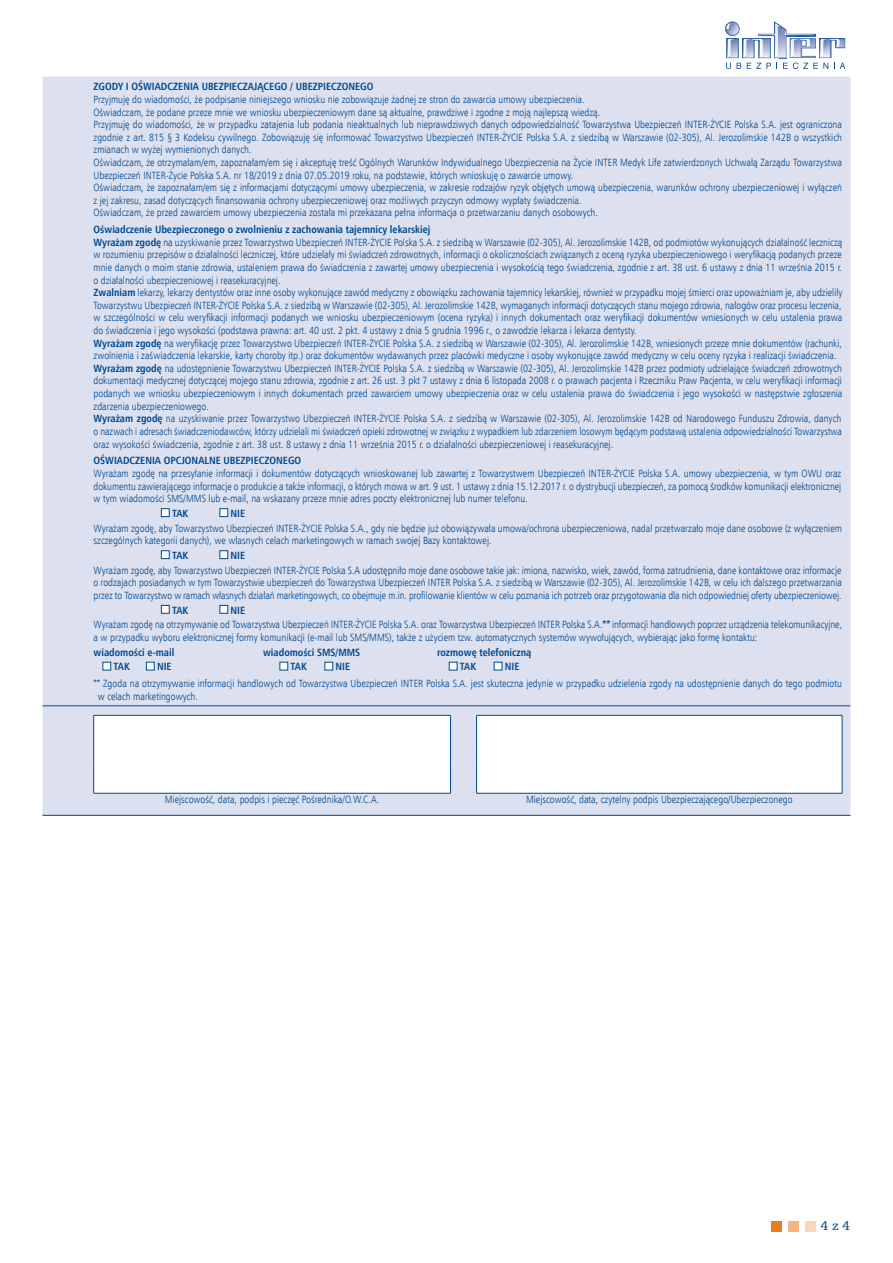
<style>
.page{position:relative;width:893px;height:1263px;background:#fff}
.page>*{position:absolute;margin:0;border:0;box-sizing:border-box;transform-origin:0 0}
.t1{font:13.5px "Humst Slab 712 EU";color:#014990}
.t2{font:10.5px/12.6px "Humnst 777 Lt Cn EU";color:#014990}
.t3{font:700 10.5px "Humnst 777 Cn EU";color:#014990}
.s1{font-family:"Humnst 777 Cn EU";font-weight:700}
</style>
<div class="page">
<div style="left:771px;top:1221px;width:11px;height:10px;background:#e87c1d"></div>
<div style="left:788px;top:1221px;width:11px;height:10px;background:#f3b681"></div>
<div style="left:805px;top:1221px;width:11px;height:10px;background:#f9d8ba"></div>
<svg style="left:725px;top:21px;width:120px;height:48px"></svg>
<img style="left:801px;top:39px;width:15px;height:16px">
<div style="left:43px;top:77px;width:807px;height:738px;background:#dde1ef"></div>
<hr style="left:43px;top:705px;width:42px;height:1px;background:#014990">
<hr style="left:85px;top:705px;width:765px;height:1px;background:#014990">
<hr style="left:85px;top:815px;width:765px;height:1px;background:#014990">
<hr style="left:43px;top:815px;width:42px;height:1px;background:#014990">
<div style="left:161px;top:508px;width:9px;height:9px;background:#fff;border:1px solid #014990"></div>
<div style="left:220px;top:508px;width:8px;height:9px;background:#fff;border:1px solid #014990"></div>
<div style="left:161px;top:550px;width:9px;height:9px;background:#fff;border:1px solid #014990"></div>
<div style="left:220px;top:550px;width:8px;height:9px;background:#fff;border:1px solid #014990"></div>
<div style="left:161px;top:605px;width:9px;height:9px;background:#fff;border:1px solid #014990"></div>
<div style="left:220px;top:605px;width:8px;height:9px;background:#fff;border:1px solid #014990"></div>
<div style="left:103px;top:662px;width:8px;height:8px;background:#fff"></div>
<div style="left:146px;top:662px;width:9px;height:8px;background:#fff;border:1px solid #014990"></div>
<div style="left:280px;top:662px;width:8px;height:8px;background:#fff"></div>
<div style="left:325px;top:662px;width:8px;height:8px;background:#fff"></div>
<div style="left:449px;top:662px;width:8px;height:8px;background:#fff"></div>
<div style="left:494px;top:662px;width:8px;height:8px;background:#fff"></div>
<svg style="left:94px;top:716px;width:748px;height:77px"></svg>
<hr style="left:94px;top:715px;width:357px;height:1px;background:#014990">
<hr style="left:93px;top:715px;width:1px;height:30px;background:#014990">
<svg style="left:93px;top:745px;width:1px;height:18px"></svg>
<hr style="left:93px;top:763px;width:1px;height:30px;background:#014990">
<hr style="left:94px;top:793px;width:357px;height:1px;background:#014990">
<hr style="left:842px;top:715px;width:1px;height:30px;background:#014990">
<svg style="left:842px;top:745px;width:1px;height:18px"></svg>
<hr style="left:842px;top:763px;width:1px;height:30px;background:#014990">
<hr style="left:476px;top:715px;width:366px;height:1px;background:#014990">
<svg style="left:450px;top:715px;width:27px;height:78px"></svg>
<hr style="left:476px;top:763px;width:1px;height:30px;background:#014990">
<hr style="left:476px;top:793px;width:366px;height:1px;background:#014990">
<p class="t3" style="left:94px;top:80px;width:281px">ZGODY I OŚWIADCZENIA UBEZPIECZAJĄCEGO / UBEZPIECZONEGO</p>
<p class="t2" style="left:94px;top:93px;width:750px">Przyjmuję do wiadomości, że podpisanie niniejszego wniosku nie zobowiązuje żadnej ze stron do zawarcia umowy ubezpieczenia.<br>Oświadczam, że podane przeze mnie we wniosku ubezpieczeniowym dane są aktualne, prawdziwe i zgodne z moją najlepszą wiedzą.<br>Przyjmuję do wiadomości, że w przypadku zatajenia lub podania nieaktualnych lub nieprawdziwych danych odpowiedzialność Towarzystwa Ubezpieczeń INTER-ŻYCIE Polska S.A. jest ograniczona zgodnie z art. 815 § 3 Kodeksu cywilnego. Zobowiązuję się informować Towarzystwo Ubezpieczeń INTER-ŻYCIE Polska S.A. z siedzibą w Warszawie (02-305), Al. Jerozolimskie 142B o wszystkich zmianach w wyżej wymienionych danych.<br>Oświadczam, że otrzymałam/em, zapoznałam/em się i akceptuję treść Ogólnych Warunków Indywidualnego Ubezpieczenia na Życie INTER Medyk Life zatwierdzonych Uchwałą Zarządu Towarzystwa Ubezpieczeń INTER-Życie Polska S.A. nr 18/2019 z dnia 07.05.2019 roku, na podstawie, których wnioskuję o zawarcie umowy.<br>Oświadczam, że zapoznałam/em się z informacjami dotyczącymi umowy ubezpieczenia, w zakresie rodzajów ryzyk objętych umową ubezpieczenia, warunków ochrony ubezpieczeniowej i wyłączeń z jej zakresu, zasad dotyczących finansowania ochrony ubezpieczeniowej oraz możliwych przyczyn odmowy wypłaty świadczenia.<br>Oświadczam, że przed zawarciem umowy ubezpieczenia została mi przekazana pełna informacja o przetwarzaniu danych osobowych.</p>
<p class="t3" style="left:94px;top:223px;width:338px">Oświadczenie Ubezpieczonego o zwolnieniu z zachowania tajemnicy lekarskiej</p>
<p class="t2" style="left:94px;top:236px;width:750px"><span class="s1">Wyrażam zgodę</span> na uzyskiwanie przez Towarzystwo Ubezpieczeń INTER-ŻYCIE Polska S.A. z siedzibą w Warszawie (02-305), Al. Jerozolimskie 142B, od podmiotów wykonujących działalność leczniczą w rozumieniu przepisów o działalności leczniczej, które udzielały mi świadczeń zdrowotnych, informacji o okolicznościach związanych z oceną ryzyka ubezpieczeniowego i weryfikacją podanych przeze mnie danych o moim stanie zdrowia, ustaleniem prawa do świadczenia z zawartej umowy ubezpieczenia i wysokością tego świadczenia, zgodnie z art. 38 ust. 6 ustawy z dnia 11 września 2015 r. o działalności ubezpieczeniowej i reasekuracyjnej.<br><span class="s1">Zwalniam</span> lekarzy, lekarzy dentystów oraz inne osoby wykonujące zawód medyczny z obowiązku zachowania tajemnicy lekarskiej, również w przypadku mojej śmierci oraz upoważniam je, aby udzieliły Towarzystwu Ubezpieczeń INTER-ŻYCIE Polska S.A. z siedzibą w Warszawie (02-305), Al. Jerozolimskie 142B, wymaganych informacji dotyczących stanu mojego zdrowia, nałogów oraz procesu leczenia, w szczególności w celu weryfikacji informacji podanych we wniosku ubezpieczeniowym (ocena ryzyka) i innych dokumentach oraz weryfikacji dokumentów wniesionych w celu ustalenia prawa do świadczenia i jego wysokości (podstawa prawna: art. 40 ust. 2 pkt. 4 ustawy z dnia 5 grudnia 1996 r., o zawodzie lekarza i lekarza dentysty.<br><span class="s1">Wyrażam zgodę</span> na weryfikację przez Towarzystwo Ubezpieczeń INTER-ŻYCIE Polska S.A. z siedzibą w Warszawie (02-305), Al. Jerozolimskie 142B, wniesionych przeze mnie dokumentów (rachunki, zwolnienia i zaświadczenia lekarskie, karty choroby itp.) oraz dokumentów wydawanych przez placówki medyczne i osoby wykonujące zawód medyczny w celu oceny ryzyka i realizacji świadczenia.<br><span class="s1">Wyrażam zgodę</span> na udostępnienie Towarzystwu Ubezpieczeń INTER-ŻYCIE Polska S.A. z siedzibą w Warszawie (02-305), Al. Jerozolimskie 142B przez podmioty udzielające świadczeń zdrowotnych dokumentacji medycznej dotyczącej mojego stanu zdrowia, zgodnie z art. 26 ust. 3 pkt 7 ustawy z dnia 6 listopada 2008 r. o prawach pacjenta i Rzeczniku Praw Pacjenta, w celu weryfikacji informacji podanych we wniosku ubezpieczeniowym i innych dokumentach przed zawarciem umowy ubezpieczenia oraz w celu ustalenia prawa do świadczenia i jego wysokości w następstwie zgłoszenia zdarzenia ubezpieczeniowego.<br><span class="s1">Wyrażam zgodę</span> na uzyskiwanie przez Towarzystwo Ubezpieczeń INTER-ŻYCIE Polska S.A. z siedzibą w Warszawie (02-305), Al. Jerozolimskie 142B od Narodowego Funduszu Zdrowia, danych o nazwach i adresach świadczeniodawców, którzy udzielali mi świadczeń opieki zdrowotnej w związku z wypadkiem lub zdarzeniem losowym będącym podstawą ustalenia odpowiedzialności Towarzystwa oraz wysokości świadczenia, zgodnie z art. 38 ust. 8 ustawy z dnia 11 września 2015 r. o działalności ubezpieczeniowej i reasekuracyjnej.</p>
<p class="t3" style="left:94px;top:454px;width:209px">OŚWIADCZENIA OPCJONALNE UBEZPIECZONEGO</p>
<p class="t2" style="left:94px;top:467px;width:749px;text-align:justify">Wyrażam zgodę na przesyłanie informacji i dokumentów dotyczących wnioskowanej lub zawartej z Towarzystwem Ubezpieczeń INTER-ŻYCIE Polska S.A. umowy ubezpieczenia, w tym OWU oraz dokumentu zawierającego informacje o produkcie a także informacji, o których mowa w art. 9 ust. 1 ustawy z dnia 15.12.2017 r. o dystrybucji ubezpieczeń, za pomocą środków komunikacji elektronicznej w tym wiadomości SMS/MMS lub e-mail, na wskazany przeze mnie adres poczty elektronicznej lub numer telefonu.</p>
<p class="t3" style="left:172px;top:507px;width:18px">TAK</p>
<p class="t3" style="left:231px;top:507px;width:16px">NIE</p>
<p class="t2" style="left:94px;top:522px;width:750px">Wyrażam zgodę, aby Towarzystwo Ubezpieczeń INTER-ŻYCIE Polska S.A., gdy nie będzie już obowiązywała umowa/ochrona ubezpieczeniowa, nadal przetwarzało moje dane osobowe (z wyłączeniem szczególnych kategorii danych), we własnych celach marketingowych w ramach swojej Bazy kontaktowej.</p>
<p class="t3" style="left:172px;top:549px;width:18px">TAK</p>
<p class="t3" style="left:231px;top:549px;width:16px">NIE</p>
<p class="t2" style="left:94px;top:564px;width:750px;text-align:justify">Wyrażam zgodę, aby Towarzystwo Ubezpieczeń INTER-ŻYCIE Polska S.A udostępniło moje dane osobowe takie jak: imiona, nazwisko, wiek, zawód, forma zatrudnienia, dane kontaktowe oraz informacje o rodzajach posiadanych w tym Towarzystwie ubezpieczeń do Towarzystwa Ubezpieczeń INTER Polska S.A. z siedzibą w Warszawie (02-305), Al. Jerozolimskie 142B, w celu ich dalszego przetwarzania przez to Towarzystwo w ramach własnych działań marketingowych, co obejmuje m.in. profilowanie klientów w celu poznania ich potrzeb oraz przygotowania dla nich odpowiedniej oferty ubezpieczeniowej.</p>
<p class="t3" style="left:172px;top:603px;width:18px">TAK</p>
<p class="t3" style="left:231px;top:603px;width:16px">NIE</p>
<p class="t2" style="left:94px;top:618px;width:750px">Wyrażam zgodę na otrzymywanie od Towarzystwa Ubezpieczeń INTER-ŻYCIE Polska S.A. oraz Towarzystwa Ubezpieczeń INTER Polska S.A.<span class="s1">**</span> informacji handlowych poprzez urządzenia telekomunikacyjne, a w przypadku wyboru elektronicznej formy komunikacji (e-mail lub SMS/MMS), także z użyciem tzw. automatycznych systemów wywołujących, wybierając jako formę kontaktu:</p>
<p class="t3" style="left:94px;top:645px;width:82px">wiadomości e-mail</p>
<p class="t3" style="left:263px;top:645px;width:99px">wiadomości SMS/MMS</p>
<p class="t3" style="left:437px;top:645px;width:96px">rozmowę telefoniczną</p>
<p class="t3" style="left:114px;top:660px;width:18px">TAK</p>
<p class="t3" style="left:157px;top:660px;width:16px">NIE</p>
<p class="t3" style="left:291px;top:660px;width:18px">TAK</p>
<p class="t3" style="left:336px;top:660px;width:16px">NIE</p>
<p class="t3" style="left:460px;top:660px;width:18px">TAK</p>
<p class="t3" style="left:505px;top:660px;width:16px">NIE</p>
<p class="t2" style="left:98px;top:677px;width:746px;text-indent:-4px">** Zgoda na otrzymywanie informacji handlowych od Towarzystwa Ubezpieczeń INTER Polska S.A. jest skuteczna jedynie w przypadku udzielenia zgody na udostępnienie danych do tego podmiotu w celach marketingowych.</p>
<p class="t2" style="left:165px;top:793px;width:216px">Miejscowość, data, podpis i pieczęć Pośrednika/O.W.C.A.</p>
<p class="t2" style="left:526px;top:793px;width:268px">Miejscowość, data, czytelny podpis Ubezpieczającego/Ubezpieczonego</p>
<p class="t1" style="left:821px;top:1218px;width:31px">4 z 4</p>
</div>
